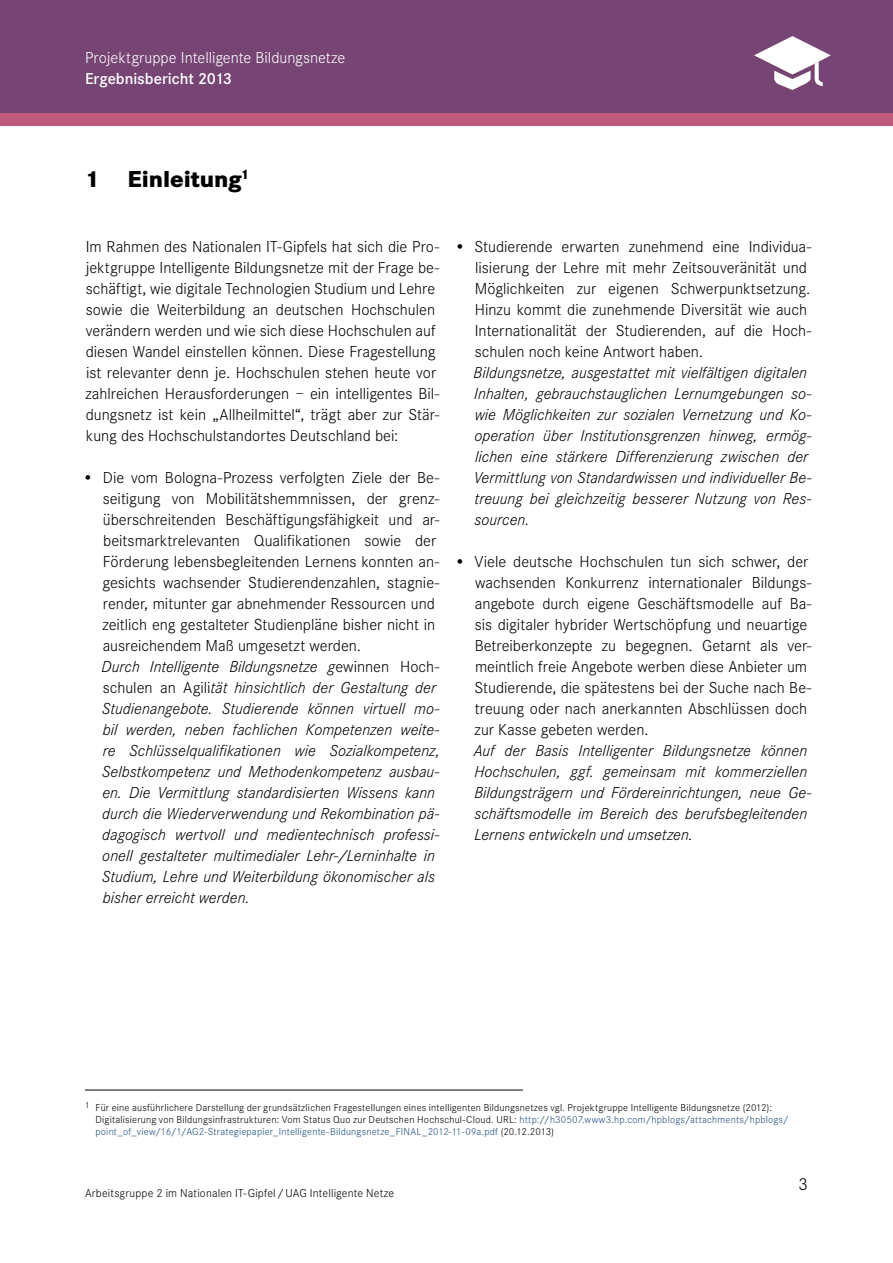
<style>
.page{position:relative;width:893px;height:1263px;background:#fff}
.page>*{position:absolute;margin:0;border:0;box-sizing:border-box;transform-origin:0 0}
.t1{font:800 24px "Corporate S";letter-spacing:-.005em;color:#000}
.t2{font:300 18px "Corporate S";color:#000}
.t3{font:italic 300 16.5px/21px "Corporate S";color:#000}
.t4{font:300 16.5px/21px "Corporate S";color:#000}
.t5{font:300 16.5px "Corporate S";color:#fff}
.t6{font:600 16.5px "Corporate S";color:#fff}
.t7{font:300 12px "Corporate S";letter-spacing:.015em;color:#000}
.t8{font:300 10.5px/12px "Corporate S";letter-spacing:.015em;color:#000}
.s1{font-style:normal}
.s2{color:#22507f}
</style>
<div class="page">
<div style="left:445px;top:0;width:448px;height:120px;background:#774574"></div>
<div style="left:0;top:0;width:445px;height:120px;background:#774574"></div>
<div style="left:0;top:113px;width:893px;height:13px;background:#c05a7b"></div>
<svg style="left:754px;top:36px;width:77px;height:54px"></svg>
<hr style="left:85px;top:1090px;width:438px;height:1px;background:#000">
<p class="t5" style="left:85px;top:49px;width:262px">Projektgruppe Intelligente Bildungsnetze</p>
<p class="t6" style="left:85px;top:69px;width:149px">Ergebnisbericht 2013</p>
<h1 class="t1" style="left:85px;top:164px;width:166px">1 Einleitung<sup>1</sup></h1>
<p class="t4" style="left:85px;top:236px;width:355px">Im Rahmen des Nationalen IT-Gipfels hat sich die Pro&shy;jektgruppe Intelligente Bildungsnetze mit der Frage be&shy;schäftigt, wie digitale Technologien Studium und Lehre sowie die Weiterbildung an deutschen Hochschulen verändern werden und wie sich diese Hochschulen auf diesen Wandel einstellen können. Diese Fragestellung ist relevanter denn je. Hochschulen stehen heute vor zahlreichen Herausforderungen – ein intelligentes Bil&shy;dungsnetz ist kein „Allheilmittel“, trägt aber zur Stär&shy;kung des Hochschulstandortes Deutschland bei:</p>
<p class="t3" style="left:102px;top:467px;width:340px;text-indent:-19px"><span class="s1">• Die vom Bologna-Prozess verfolgten Ziele der Be&shy;seitigung von Mobilitätshemmnissen, der grenz&shy;überschreitenden Beschäftigungsfähigkeit und ar&shy;beitsmarktrelevanten Qualifikationen sowie der Förderung lebensbegleitenden Lernens konnten an&shy;gesichts wachsender Studierendenzahlen, stagnie&shy;render, mitunter gar abnehmender Ressourcen und zeitlich eng gestalteter Studienpläne bisher nicht in ausreichendem Maß umgesetzt werden.<br></span>Durch Intelligente Bildungsnetze g<span class="s1">ewinnen Hoch&shy;schulen an Agili</span>tät hinsichtlich der Gestaltung der Studienangebote. Studierende können virtuell mo&shy;bil werden, neben fachlichen Kompetenzen weite&shy;re Schlüsselqualifikationen wie Sozialkompetenz, Selbstkompetenz und Methodenkompetenz ausbau&shy;en. Die Vermittlung standardisierten Wissens kann durch die Wiederverwendung und Rekombination pä&shy;dagogisch wertvoll und medientechnisch professi&shy;onell gestalteter multimedialer Lehr-/Lerninhalte in Studium, Lehre und Weiterbildung ökonomischer als bisher erreicht werden.</p>
<p class="t4" style="left:475px;top:236px;width:338px;text-indent:-20px">• Studierende erwarten zunehmend eine Individua&shy;lisierung der Lehre mit mehr Zeitsouveränität und Möglichkeiten zur eigenen Schwerpunktsetzung.<br>Hinzu kommt die zunehmende Diversität wie auch Internationalität der Studierenden, auf die Hoch&shy;schulen noch keine Antwort haben.</p>
<p class="t3" style="left:474px;top:362px;width:339px">Bildungsnetze, ausgestattet mit vielfältigen digitalen Inhalten, gebrauchstauglichen Lernumgebungen so&shy;wie Möglichkeiten zur sozialen Vernetzung und Ko&shy;operation über Institutionsgrenzen hinweg, ermög&shy;lichen eine stärkere Differenzierung zwischen der Vermittlung von Standardwissen und individueller Be&shy;treuung bei gleichzeitig besserer Nutzung von Res&shy;sourcen.</p>
<p class="t4" style="left:474px;top:551px;width:339px;text-indent:-20px">• Viele deutsche Hochschulen tun sich schwer, der wachsenden Konkurrenz internationaler Bildungs&shy;angebote durch eigene Geschäftsmodelle auf Ba&shy;sis digitaler hybrider Wertschöpfung und neuartige Betreiberkonzepte zu begegnen. Getarnt als ver&shy;meintlich freie Angebote werben diese Anbieter um Studierende, die spätestens bei der Suche nach Be&shy;treuung oder nach anerkannten Abschlüssen doch zur Kasse gebeten werden.</p>
<p class="t3" style="left:474px;top:740px;width:339px">Auf der Basis Intelligenter Bildungsnetze können Hochschulen, ggf. gemeinsam mit kommerziellen Bildungsträgern und Fördereinrichtungen, neue Ge&shy;schäftsmodelle im Bereich des berufsbegleitenden Lernens entwickeln und umsetzen.</p>
<p class="t8" style="left:96px;top:1102px;width:695px;text-indent:-10px"><sup>1</sup> Für eine ausführlichere Darstellung der grundsätzlichen Fragestellungen eines intelligenten Bildungsnetzes vgl. Projektgruppe Intelligente Bildungsnetze (2012):<br>Digitalisierung von Bildungsinfrastrukturen: Vom Status Quo zur Deutschen Hochschul-Cloud. URL: <span class="s2">http://h30507.www3.hp.com/hpblogs/attachments/hpblogs/ point_of_view/16/1/AG2-Strategiepapier_Intelligente-Bildungsnetze_FINAL_2012-11-09a.pdf</span> (20.12.2013)</p>
<p class="t7" style="left:85px;top:1186px;width:311px">Arbeitsgruppe 2 im Nationalen IT-Gipfel/UAG Intelligente Netze</p>
<p class="t2" style="left:799px;top:1174px;width:11px">3</p>
</div>
